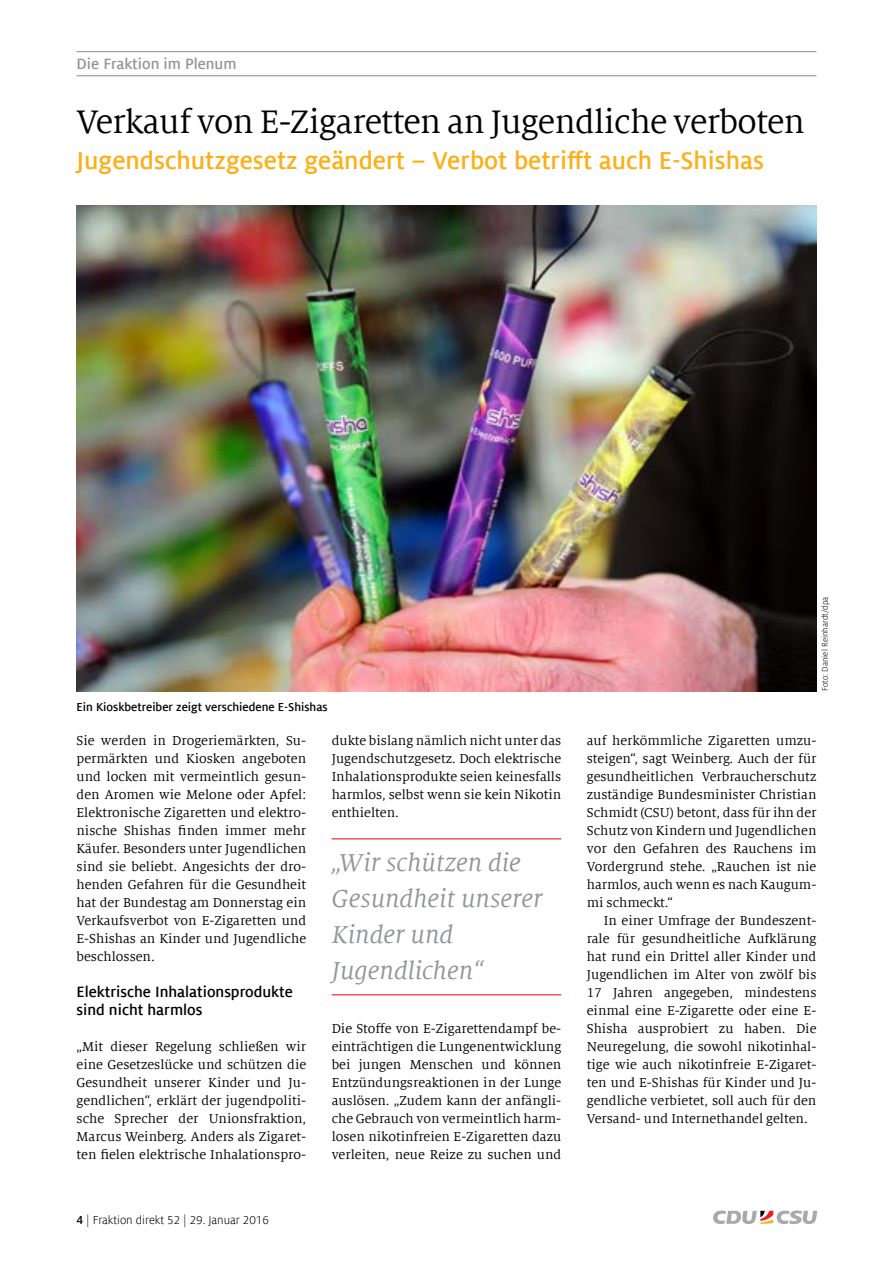
<style>
.page{position:relative;width:893px;height:1263px;background:#fff}
.page>*{position:absolute;margin:0;border:0;box-sizing:border-box;transform-origin:0 0}
.t1{font:36px "Milo Serif Offc";letter-spacing:-.02em;color:#000}
.t2{font:700 27px "Milo Sans Offc";color:#fcaf17}
.t3{font:italic 27px/36px "Milo Serif Offc";color:#939598}
.t4{font:700 16.5px/18px "Milo Sans Offc";color:#000}
.t5{font:700 16.5px "Milo Sans Offc";color:#939598}
.t6{font:14.25px/18px "Milo Serif Offc";color:#000;text-align:justify}
.t7{font:700 12.75px "Milo Sans Offc";color:#000}
.t8{font:12.75px "Milo Sans Offc";color:#000}
.t9{font:9px "Milo Sans Offc";color:#000}
.s1{font-weight:700}
</style>
<div class="page">
<svg style="left:713px;top:1210px;width:104px;height:14px"></svg>
<hr style="left:77px;top:51px;width:739px;height:1px;background:#939598">
<hr style="left:77px;top:75px;width:739px;height:1px;background:#939598">
<hr style="left:332px;top:838px;width:229px;height:1px;background:#ed1d24">
<hr style="left:332px;top:994px;width:229px;height:1px;background:#ed1d24">
<img style="left:77px;top:205px;width:739px;height:486px">
<p class="t5" style="left:77px;top:53px;width:161px">Die Fraktion im Plenum</p>
<h1 class="t1" style="left:77px;top:100px;width:730px">Verkauf von E-Zigaretten an Jugendliche verboten</h1>
<h2 class="t2" style="left:77px;top:144px;width:689px">Jugendschutzgesetz geändert – Verbot betrifft auch E-Shishas</h2>
<p class="t7" style="left:77px;top:699px;width:253px">Ein Kioskbetreiber zeigt verschiedene E-Shishas</p>
<p class="t9" style="left:819px;top:691px;width:96px;rotate:-90deg">Foto: Daniel Reinhardt/dpa</p>
<p class="t6" style="left:77px;top:732px;width:231px">Sie werden in Drogeriemärkten, Su&shy;permärkten und Kiosken angeboten und locken mit vermeintlich gesun&shy;den Aromen wie Melone oder Apfel:<br>Elektronische Zigaretten und elektro&shy;nische Shishas finden immer mehr Käufer. Besonders unter Jugendlichen sind sie beliebt. Angesichts der dro&shy;henden Gefahren für die Gesundheit hat der Bundestag am Donnerstag ein Verkaufsverbot von E-Zigaretten und E-Shishas an Kinder und Jugendliche beschlossen.</p>
<p class="t4" style="left:77px;top:983px;width:218px">Elektrische Inhalationsprodukte sind nicht harmlos</p>
<p class="t6" style="left:77px;top:1038px;width:231px">„Mit dieser Regelung schließen wir eine Gesetzeslücke und schützen die Gesundheit unserer Kinder und Ju&shy;gendlichen“, erklärt der jugendpoliti&shy;sche Sprecher der Unionsfraktion, Marcus Weinberg. Anders als Zigaret&shy;ten fielen elektrische Inhalationspro-</p>
<p class="t8" style="left:77px;top:1212px;width:194px"><span class="s1">4</span> | Fraktion direkt 52 | 29. Januar 2016</p>
<p class="t6" style="left:332px;top:732px;width:231px">dukte bislang nämlich nicht unter das Jugendschutzgesetz. Doch elektrische Inhalationsprodukte seien keinesfalls harmlos, selbst wenn sie kein Nikotin enthielten.</p>
<h2 class="t3" style="left:332px;top:844px;width:213px">„Wir schützen die<br>Gesundheit unserer<br>Kinder und<br>Jugendlichen“</h2>
<p class="t6" style="left:332px;top:1020px;width:231px">Die Stoffe von E-Zigarettendampf be&shy;einträchtigen die Lungenentwicklung bei jungen Menschen und können Entzündungsreaktionen in der Lunge auslösen. „Zudem kann der anfängli&shy;che Gebrauch von vermeintlich harm&shy;losen nikotinfreien E-Zigaretten dazu verleiten, neue Reize zu suchen und</p>
<p class="t6" style="left:587px;top:732px;width:231px">auf herkömmliche Zigaretten umzu&shy;steigen“, sagt Weinberg. Auch der für gesundheitlichen Verbraucherschutz zuständige Bundesminister Christian Schmidt (CSU) betont, dass für ihn der Schutz von Kindern und Jugendlichen vor den Gefahren des Rauchens im Vordergrund stehe. „Rauchen ist nie harmlos, auch wenn es nach Kaugum&shy;mi schmeckt.“</p>
<p class="t6" style="left:587px;top:911px;width:231px;text-indent:17px">In einer Umfrage der Bundeszent&shy;rale für gesundheitliche Aufklärung hat rund ein Drittel aller Kinder und Jugendlichen im Alter von zwölf bis 17 Jahren angegeben, mindestens einmal eine E-Zigarette oder eine E-Shisha ausprobiert zu haben. Die Neuregelung, die sowohl nikotinhal&shy;tige wie auch nikotinfreie E-Zigaret&shy;ten und E-Shishas für Kinder und Ju&shy;gendliche verbietet, soll auch für den Versand- und Internethandel gelten.</p>
</div>
